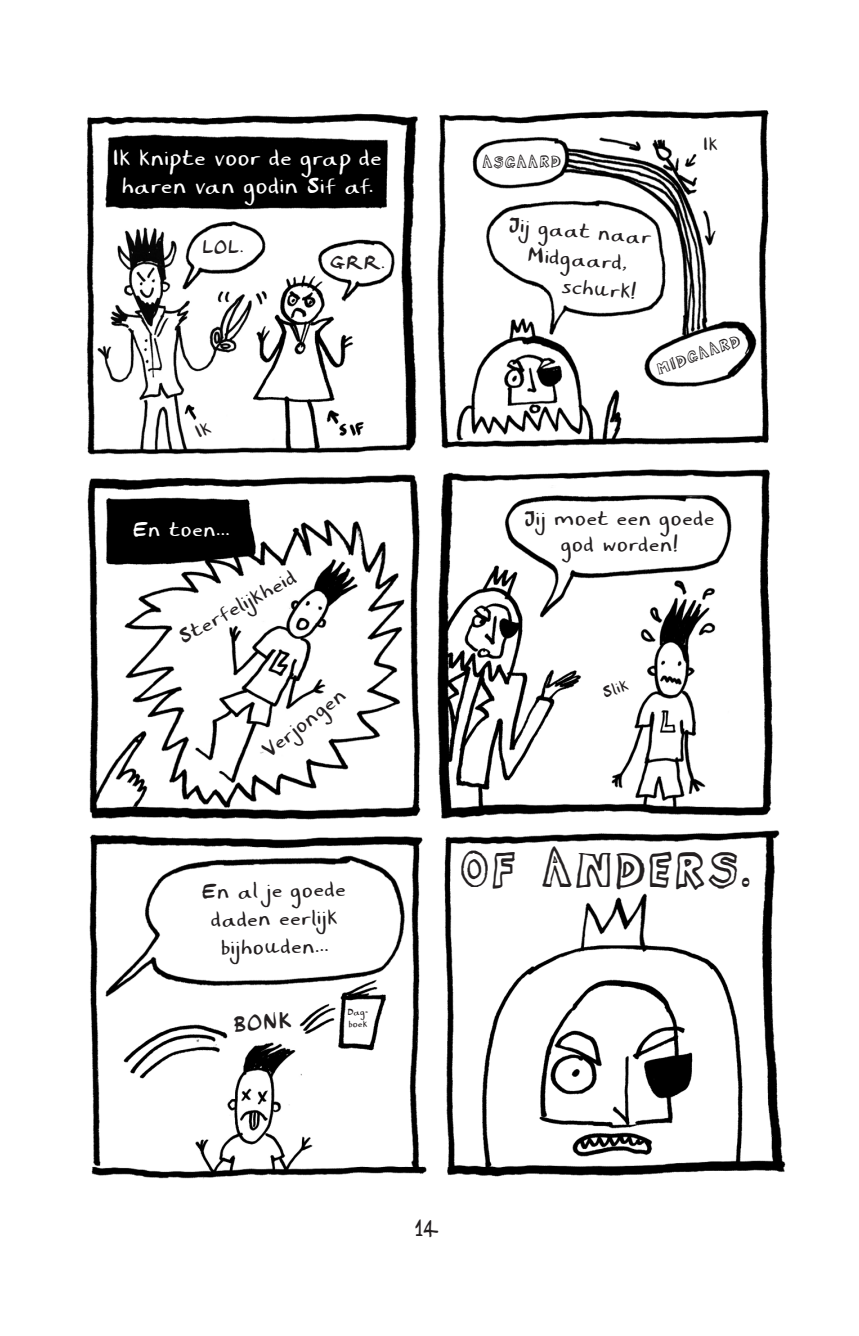
<style>
.page{position:relative;width:859px;height:1336px;background:#fff}
.page>*{position:absolute;margin:0;border:0;box-sizing:border-box;transform-origin:0 0}
.t1{font:49.5px "WB Loki Openface";letter-spacing:-.005em;color:#231f20}
.t2{font:22.72px/28.1px "WB Loki";letter-spacing:.01em;color:#fff;text-align:center}
.t3{font:22.72px "WB Loki";color:#231f20}
.t4{font:21.82px "WB Loki";color:#231f20}
.t5{font:21.15px/28.1px "WB Loki";letter-spacing:.015em;color:#231f20;text-align:center}
.t6{font:21.15px "WB Loki";letter-spacing:.015em;color:#fff}
.t7{font:18.68px "WB Loki";letter-spacing:.03em;color:#231f20}
.t8{font:16.43px "WB Loki Openface";color:#231f20}
.t9{font:16.43px "WB Loki";color:#231f20}
.t10{font:9.45px/11.2px "WB Loki";letter-spacing:.01em;color:#231f20}
</style>
<div class="page">
<img style="left:86px;top:110px;width:700px;height:1069px">
<svg style="left:186px;top:414px;width:33px;height:29px"></svg>
<p class="t2" style="left:113px;top:143px;width:270px">Ik knipte voor de grap de haren van godin Sif af.</p>
<p class="t7" style="left:202px;top:236px;width:43px">LOL.</p>
<p class="t7" style="left:329px;top:251px;width:57px">GRR.</p>
<p class="t6" style="left:132px;top:516px;width:99px">En toen...</p>
<p class="t5" style="left:173px;top:625px;width:132px;rotate:-29deg">Sterfelijkheid</p>
<p class="t5" style="left:256px;top:741px;width:101px;rotate:-38deg">Verjongen</p>
<p class="t5" style="left:201px;top:877px;width:146px;rotate:-1deg">En al je goede daden eerlijk bijhouden...</p>
<p class="t4" style="left:232px;top:1010px;width:60px;rotate:-4deg">BONK</p>
<p class="t10" style="left:347px;top:1006px;width:22px">Dag&shy;boek</p>
<p class="t8" style="left:481px;top:154px;width:81px;rotate:-1deg">ASGAARD</p>
<p class="t5" style="left:509px;top:210px;width:144px;rotate:5deg">Jij gaat naar<br>Midgaard,</p>
<p class="t5" style="left:563px;top:271px;width:76px;rotate:5deg">schurk!</p>
<p class="t7" style="left:702px;top:133px;width:16px">Ik</p>
<p class="t8" style="left:653px;top:362px;width:91px;rotate:-20deg">MIDGAARD</p>
<p class="t5" style="left:524px;top:505px;width:192px;line-height:25.7px">Jij moet een goede god worden!</p>
<p class="t9" style="left:599px;top:684px;width:27px;rotate:-20deg">Slik</p>
<h1 class="t1" style="left:459px;top:844px;width:294px">OF ANDERS.</h1>
<p class="t3" style="left:415px;top:1214px;width:25px">14</p>
</div>
